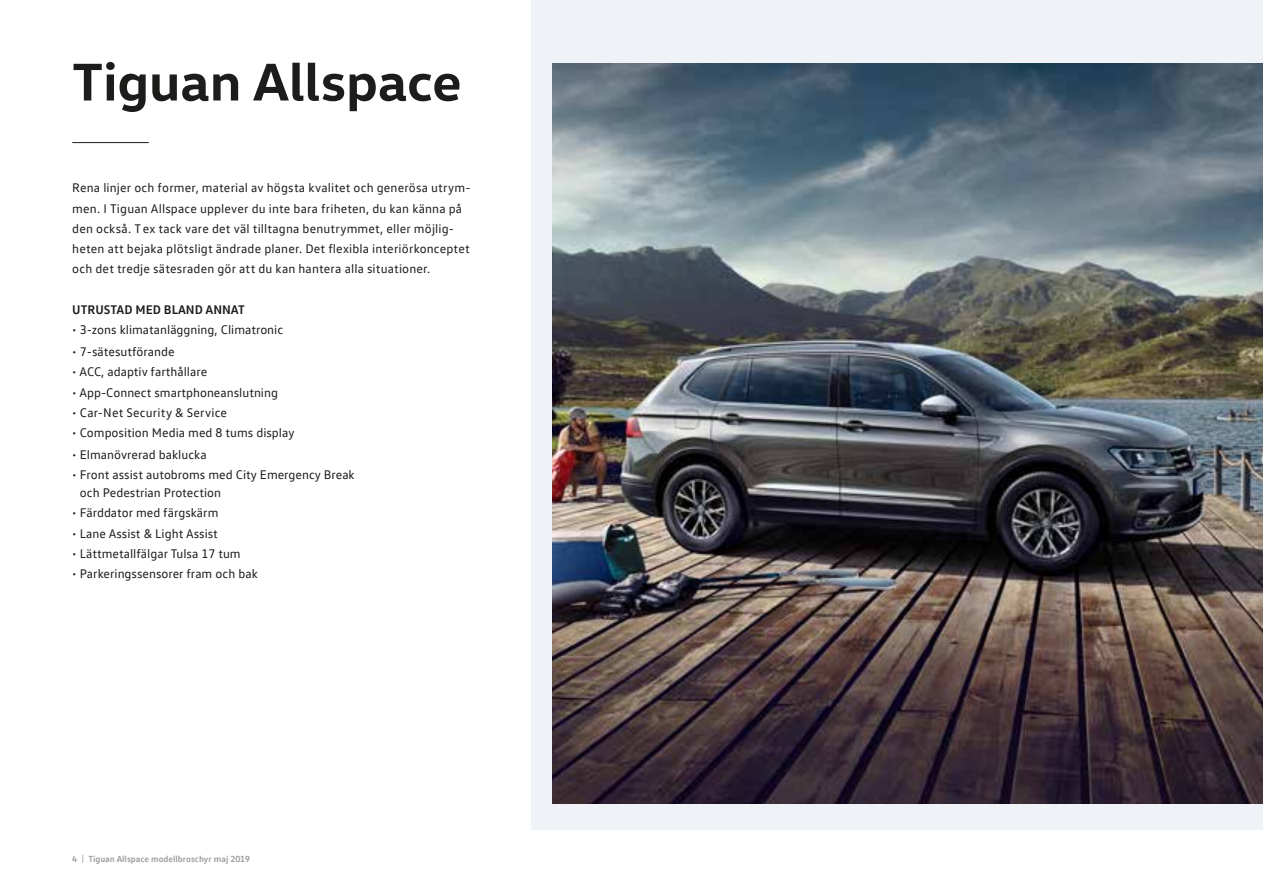
<style>
.page{position:relative;width:1263px;height:893px;background:#fff}
.page>*{position:absolute;margin:0;border:0;box-sizing:border-box;transform-origin:0 0}
.t1{font:700 54px "VW Head";color:#1c1c1b}
.t2{font:12.75px/20.2px "VW Text";color:#1c1c1b}
.t3{font:700 12.75px "VW Text";color:#1c1c1b}
.t4{font:700 9px "VW Text";color:#9d9d9c}
</style>
<div class="page">
<div style="left:531px;top:0;width:732px;height:829px;background:#eff3f8"></div>
<hr style="left:72px;top:142px;width:77px;height:1px;background:#1c1c1b">
<img style="left:553px;top:64px;width:710px;height:740px">
<h1 class="t1" style="left:72px;top:47px;width:391px">Tiguan Allspace</h1>
<p class="t2" style="left:72px;top:177px;width:400px">Rena linjer och former, material av högsta kvalitet och generösa utrym&shy;men. I Tiguan Allspace upplever du inte bara friheten, du kan känna på den också. Tex tack vare det väl tilltagna benutrymmet, eller möjlig&shy;heten att bejaka plötsligt ändrade planer. Det flexibla interiörkonceptet och det tredje sätesraden gör att du kan hantera alla situationer.</p>
<p class="t3" style="left:72px;top:301px;width:174px">UTRUSTAD MED BLAND ANNAT</p>
<p class="t2" style="left:72px;top:319px;width:212px">• 3-zons klimatanläggning, Climatronic</p>
<p class="t2" style="left:72px;top:341px;width:104px">• 7-sätesutförande</p>
<p class="t2" style="left:72px;top:362px;width:136px">• ACC, adaptiv farthållare</p>
<p class="t2" style="left:72px;top:382px;width:207px">• App-Connect smartphoneanslutning</p>
<p class="t2" style="left:72px;top:402px;width:156px">• Car-Net Security &amp; Service</p>
<p class="t2" style="left:72px;top:422px;width:224px">• Composition Media med 8 tums display</p>
<p class="t2" style="left:72px;top:444px;width:136px">• Elmanövrerad baklucka</p>
<p class="t2" style="left:80px;top:466px;width:276px;line-height:18px;text-indent:-8px">• Front assist autobroms med City Emergency Break och Pedestrian Protection</p>
<p class="t2" style="left:72px;top:503px;width:148px">• Färddator med färgskärm</p>
<p class="t2" style="left:72px;top:523px;width:147px">• Lane Assist &amp; Light Assist</p>
<p class="t2" style="left:72px;top:543px;width:170px">• Lättmetallfälgar Tulsa 17 tum</p>
<p class="t2" style="left:72px;top:563px;width:187px">• Parkeringssensorer fram och bak</p>
<p class="t4" style="left:72px;top:853px;width:179px">4 | Tiguan Allspace modellbroschyr maj 2019</p>
</div>
